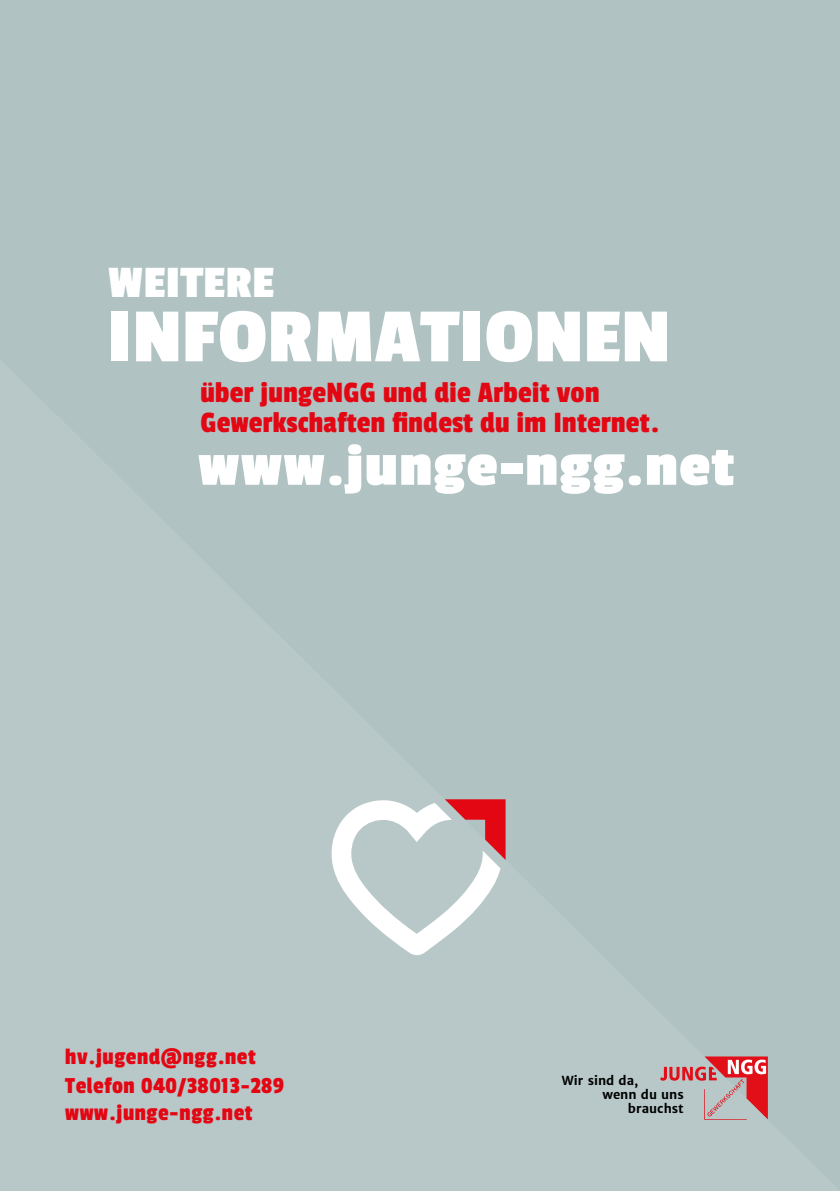
<style>
.page{position:relative;width:840px;height:1191px;background:#fff}
.page>*{position:absolute;margin:0;border:0;box-sizing:border-box;transform-origin:0 0}
.t1{font:700 80px "Passion One";letter-spacing:.01em;color:#fff}
.t2{font:700 62px "Passion One";letter-spacing:.02em;color:#fff}
.t3{font:700 47px "Passion One";letter-spacing:.01em;color:#fff}
.t4{font:31px/30.8px "Passion One";letter-spacing:.01em;color:#e30613}
.t5{font:24px "Passion One";letter-spacing:.025em;color:#e30613}
.t6{font:700 12.4px "Merriweather Sans";color:#000}
</style>
<div class="page">
<div style="left:0;top:0;width:839px;height:1190px;background:#b0c2c2"></div>
<svg style="left:659px;top:1056px;width:108px;height:63px;background:#c69699"></svg>
<svg style="left:329px;top:798px;width:176px;height:157px"></svg>
<h3 class="t3" style="left:108px;top:258px;width:168px">WEITERE</h3>
<h1 class="t1" style="left:108px;top:295px;width:563px">INFORMATIONEN</h1>
<p class="t4" style="left:200px;top:376px;width:460px">über jungeNGG und die Arbeit von<br>Gewerkschaften findest du im Internet.</p>
<h2 class="t2" style="left:198px;top:433px;width:537px">www.junge-ngg.net</h2>
<p class="t5" style="left:65px;top:1044px;width:192px">hv.jugend@ngg.net</p>
<p class="t5" style="left:65px;top:1100px;width:189px">www.junge-ngg.net</p>
<p class="t5" style="left:65px;top:1073px;width:220px">Telefon 040/38013-289</p>
<p class="t6" style="left:561px;top:1072px;width:78px">Wir sind da,</p>
<p class="t6" style="left:602px;top:1086px;width:83px">wenn du uns</p>
<p class="t6" style="left:627px;top:1100px;width:57px">brauchst</p>
</div>
